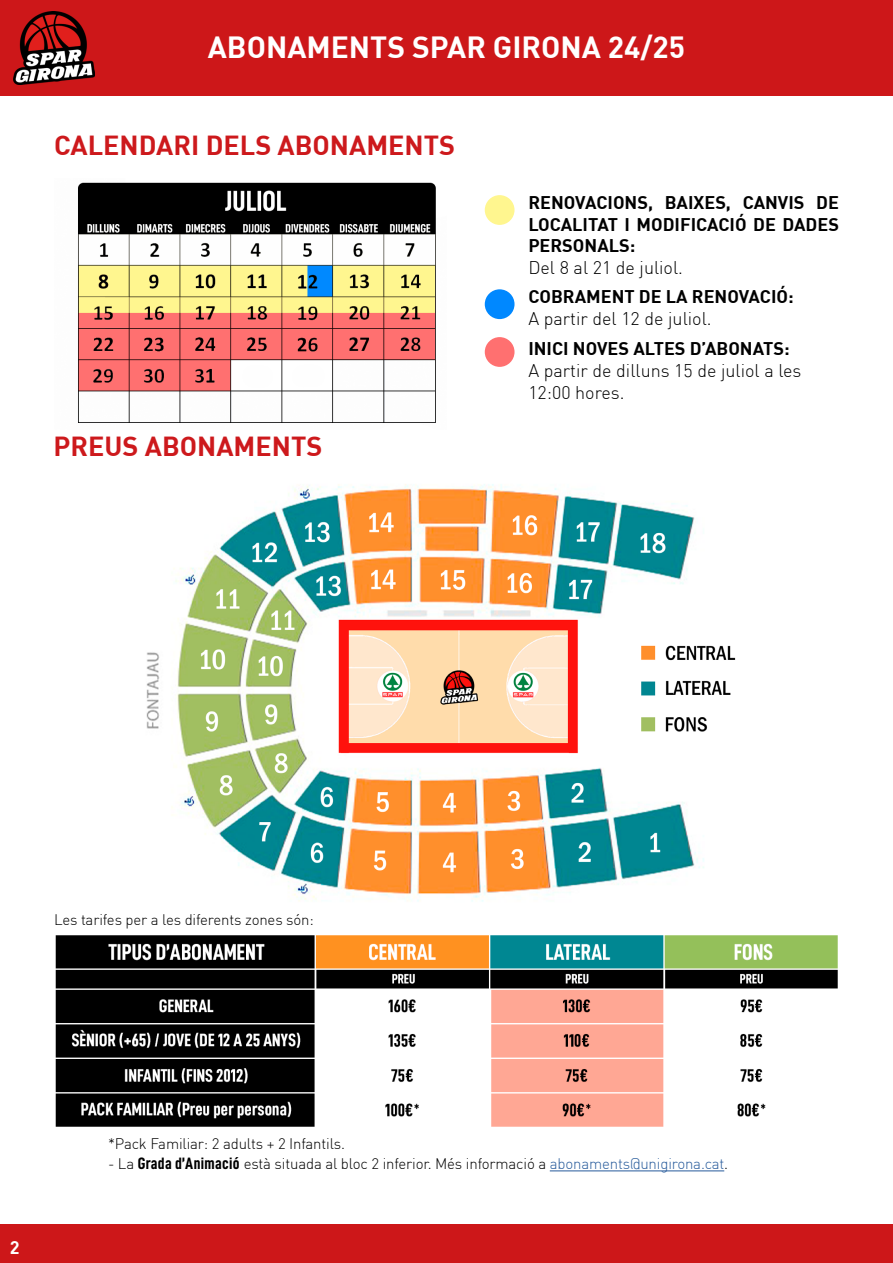
<style>
.page{position:relative;width:893px;height:1263px;background:#fff}
.page>*{position:absolute;margin:0;border:0;box-sizing:border-box;transform-origin:0 0}
.t1{font:700 30px "DIN";color:#fff}
.t2{font:700 27px "DIN";color:#cd191c}
.t3{font:700 18px/21.6px "DIN";color:#000;text-align:justify}
.t4{font:300 18px/21.6px "DIN";color:#000}
.t5{font:700 18px "DIN";color:#fff}
.t6{font:300 15px "DIN";letter-spacing:-.01em;color:#000}
.s1{font-family:"D DIN Condensed Bold";font-weight:400;font-size:16.5px}
.s2{color:#275b9b}
</style>
<div class="page">
<div style="left:0;top:1225px;width:893px;height:38px;background:#cd1719"></div>
<div style="left:0;top:0;width:893px;height:96px;background:#cd1719"></div>
<img style="left:13px;top:11px;width:82px;height:74px">
<img style="left:78px;top:182px;width:358px;height:241px">
<div style="left:485px;top:195px;width:29px;height:30px;background:#fff68f;border-radius:50%"></div>
<div style="left:485px;top:337px;width:29px;height:30px;background:#ff7070;border-radius:50%"></div>
<img style="left:146px;top:484px;width:590px;height:418px">
<img style="left:55px;top:935px;width:783px;height:192px">
<hr style="left:550px;top:1170px;width:174px;height:1px;background:#275b9b">
<div style="left:485px;top:289px;width:29px;height:30px;background:#08f;border-radius:50%"></div>
<h1 class="t1" style="left:208px;top:28px;width:479px">ABONAMENTS SPAR GIRONA 24/25</h1>
<h2 class="t2" style="left:54px;top:128px;width:403px">CALENDARI DELS ABONAMENTS</h2>
<h2 class="t2" style="left:54px;top:429px;width:270px">PREUS ABONAMENTS</h2>
<p class="t3" style="left:528px;top:191px;width:312px">RENOVACIONS, BAIXES, CANVIS DE LOCALITAT I MODIFICACIÓ DE DADES PERSONALS:</p>
<p class="t4" style="left:528px;top:256px;width:156px">Del 8 al 21 de juliol.</p>
<p class="t3" style="left:528px;top:285px;width:267px">COBRAMENT DE LA RENOVACIÓ:</p>
<p class="t4" style="left:528px;top:307px;width:185px">A partir del 12 de juliol.</p>
<p class="t3" style="left:528px;top:337px;width:263px">INICI NOVES ALTES D’ABONATS:</p>
<p class="t4" style="left:528px;top:359px;width:275px">A partir de dilluns 15 de juliol a les<br>12:00 hores.</p>
<p class="t6" style="left:54px;top:910px;width:261px">Les tarifes per a les diferents zones són:</p>
<p class="t5" style="left:10px;top:1236px;width:11px">2</p>
<p class="t6" style="left:108px;top:1134px;width:239px">*Pack Familiar: 2 adults + 2 Infantils.</p>
<p class="t6" style="left:108px;top:1154px;width:622px">- La <span class="s1">Grada d’Animació</span> està situada al bloc 2 inferior. Més informació a <span class="s2">abonaments@unigirona.cat</span>.</p>
</div>
